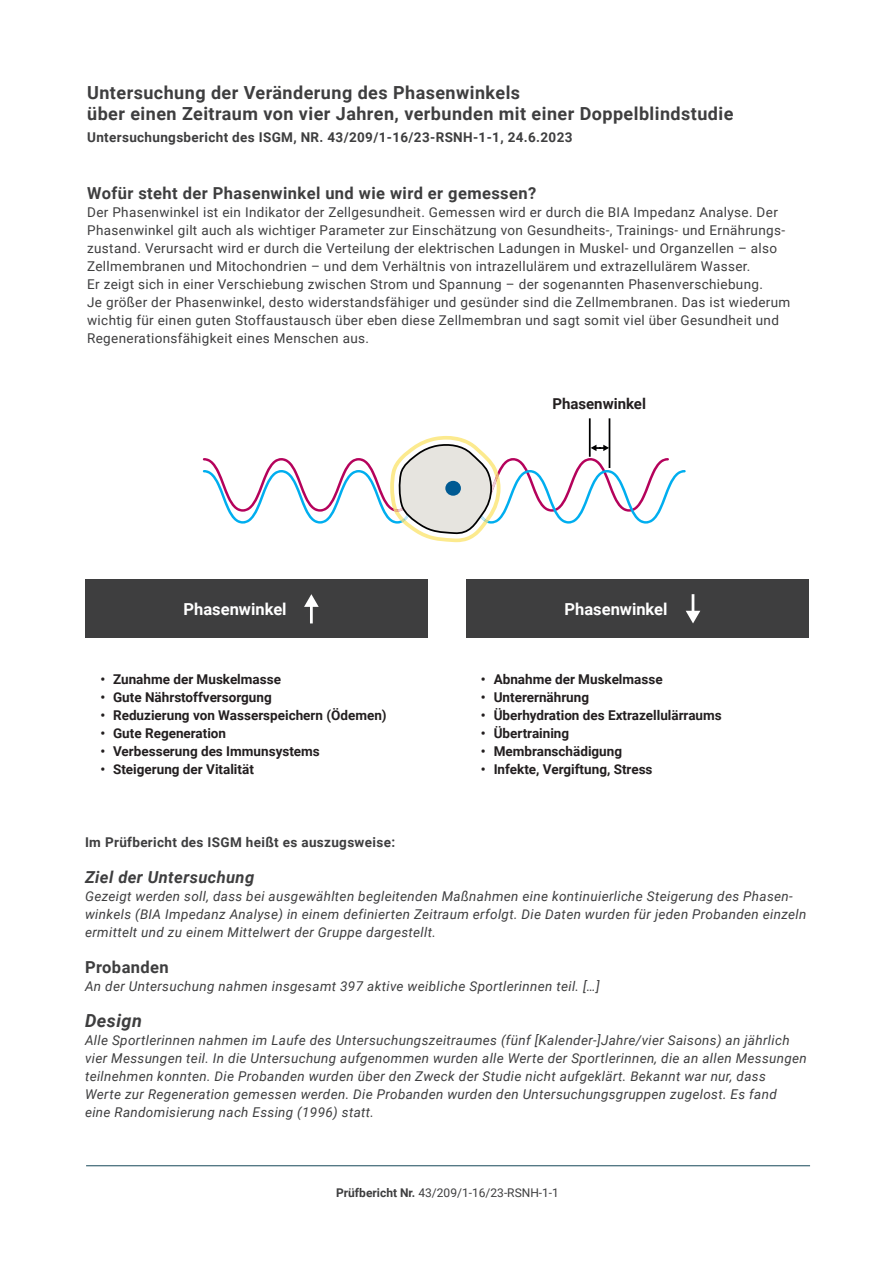
<style>
.page{position:relative;width:893px;height:1263px;background:#fff}
.page>*{position:absolute;margin:0;border:0;box-sizing:border-box;transform-origin:0 0}
.t1{font:700 18px/21.6px "Roboto";letter-spacing:.025em;color:#3e3e3f}
.t2{font:italic 700 18px "Roboto";letter-spacing:.025em;color:#3e3e3f}
.t3{font:700 16.5px "Roboto";letter-spacing:.025em;color:#3e3e3f}
.t4{font:700 16.5px "Roboto";color:#fff}
.t5{font:italic 700 16.5px "Roboto";letter-spacing:.025em;color:#3e3e3f}
.t6{font:700 15px "Roboto";color:#231f20}
.t7{font:italic 13.5px/18px "Roboto";letter-spacing:.025em;color:#3e3e3f}
.t8{font:13.5px/18px "Roboto";letter-spacing:.025em;color:#3e3e3f}
.t9{font:700 13.5px "Roboto";color:#231f20}
.t10{font:700 13.5px "Roboto";letter-spacing:.025em;color:#3e3e3f}
.t11{font:12px "Roboto";color:#3e3e3f}
.s1{font-weight:700}
</style>
<div class="page">
<hr style="left:86px;top:1165px;width:724px;height:1px;background:#174859">
<hr style="left:589px;top:418px;width:2px;height:39px;background:#000001">
<hr style="left:609px;top:418px;width:1px;height:50px;background:#000001">
<svg style="left:203px;top:436px;width:483px;height:106px"></svg>
<div style="left:85px;top:580px;width:343px;height:58px;background:#3e3e3f"></div>
<div style="left:466px;top:580px;width:343px;height:58px;background:#3e3e3f"></div>
<svg style="left:304px;top:594px;width:15px;height:13px"></svg>
<hr style="left:310px;top:603px;width:3px;height:20px;background:#fff">
<svg style="left:686px;top:611px;width:14px;height:12px"></svg>
<hr style="left:692px;top:594px;width:2px;height:20px;background:#fff">
<p class="t1" style="left:87px;top:81px;width:648px">Untersuchung der Veränderung des Phasenwinkels<br>über einen Zeitraum von vier Jahren, verbunden mit einer Doppelblindstudie</p>
<p class="t10" style="left:87px;top:127px;width:487px">Untersuchungsbericht des ISGM, NR. 43/209/1-16/23-RSNH-1-1, 24.6.2023</p>
<p class="t3" style="left:87px;top:182px;width:451px">Wofür steht der Phasenwinkel und wie wird er gemessen?</p>
<p class="t8" style="left:87px;top:203px;width:699px">Der Phasenwinkel ist ein Indikator der Zellgesundheit. Gemessen wird er durch die BIA Impedanz Analyse. Der<br>Phasenwinkel gilt auch als wichtiger Parameter zur Einschätzung von Gesundheits-, Trainings- und Ernährungs-</p>
<p class="t8" style="left:87px;top:239px;width:692px">zustand. Verursacht wird er durch die Verteilung der elektrischen Ladungen in Muskel- und Organzellen – also<br>Zellmembranen und Mitochondrien – und dem Verhältnis von intrazellulärem und extrazellulärem Wasser.</p>
<p class="t8" style="left:87px;top:275px;width:677px">Er zeigt sich in einer Verschiebung zwischen Strom und Spannung – der sogenannten Phasenverschiebung.</p>
<p class="t8" style="left:87px;top:293px;width:705px">Je größer der Phasenwinkel, desto widerstandsfähiger und gesünder sind die Zellmembranen. Das ist wiederum wichtig für einen guten Stoffaustausch über eben diese Zellmembran und sagt somit viel über Gesundheit und</p>
<p class="t8" style="left:87px;top:329px;width:283px">Regenerationsfähigkeit eines Menschen aus.</p>
<h1 class="t6" style="left:552px;top:393px;width:95px">Phasenwinkel</h1>
<h1 class="t4" style="left:184px;top:598px;width:105px">Phasenwinkel</h1>
<h1 class="t4" style="left:564px;top:598px;width:105px">Phasenwinkel</h1>
<p class="t9" style="left:100px;top:670px;width:182px">• Zunahme der Muskelmasse</p>
<p class="t9" style="left:100px;top:688px;width:173px">• Gute Nährstoffversorgung</p>
<p class="t9" style="left:100px;top:706px;width:288px">• Reduzierung von Wasserspeichern (Ödemen)</p>
<p class="t9" style="left:100px;top:724px;width:127px">• Gute Regeneration</p>
<p class="t9" style="left:100px;top:742px;width:221px">• Verbesserung des Immunsystems</p>
<p class="t9" style="left:100px;top:760px;width:155px">• Steigerung der Vitalität</p>
<p class="t9" style="left:481px;top:670px;width:183px">• Abnahme der Muskelmasse</p>
<p class="t9" style="left:481px;top:688px;width:110px">• Unterernährung</p>
<p class="t9" style="left:481px;top:706px;width:242px">• Überhydration des Extrazellulärraums</p>
<p class="t9" style="left:481px;top:724px;width:90px">• Übertraining</p>
<p class="t9" style="left:481px;top:742px;width:143px">• Membranschädigung</p>
<p class="t9" style="left:481px;top:760px;width:173px">• Infekte, Vergiftung, Stress</p>
<p class="t10" style="left:85px;top:833px;width:312px">Im Prüfbericht des ISGM heißt es auszugsweise:</p>
<p class="t5" style="left:85px;top:865px;width:171px">Ziel der Untersuchung</p>
<p class="t7" style="left:85px;top:887px;width:723px">Gezeigt werden soll, dass bei ausgewählten begleitenden Maßnahmen eine kontinuierliche Steigerung des Phasen&shy;winkels (BIA Impedanz Analyse) in einem definierten Zeitraum erfolgt. Die Daten wurden für jeden Probanden einzeln ermittelt und zu einem Mittelwert der Gruppe dargestellt.</p>
<p class="t3" style="left:85px;top:955px;width:85px">Probanden</p>
<p class="t7" style="left:85px;top:977px;width:516px">An der Untersuchung nahmen insgesamt 397 aktive weibliche Sportlerinnen teil. […]</p>
<p class="t2" style="left:85px;top:1008px;width:58px">Design</p>
<p class="t7" style="left:85px;top:1031px;width:723px">Alle Sportlerinnen nahmen im Laufe des Untersuchungszeitraumes (fünf [Kalender-]Jahre/vier Saisons) an jährlich vier Messungen teil. In die Untersuchung aufgenommen wurden alle Werte der Sportlerinnen, die an allen Messungen</p>
<p class="t7" style="left:85px;top:1067px;width:682px">teilnehmen konnten. Die Probanden wurden über den Zweck der Studie nicht aufgeklärt. Bekannt war nur, dass</p>
<p class="t7" style="left:85px;top:1085px;width:693px">Werte zur Regeneration gemessen werden. Die Probanden wurden den Untersuchungsgruppen zugelost. Es fand</p>
<p class="t7" style="left:85px;top:1103px;width:291px">eine Randomisierung nach Essing (1996) statt.</p>
<p class="t11" style="left:336px;top:1184px;width:224px"><span class="s1">Prüfbericht Nr.</span> 43/209/1-16/23-RSNH-1-1</p>
</div>
